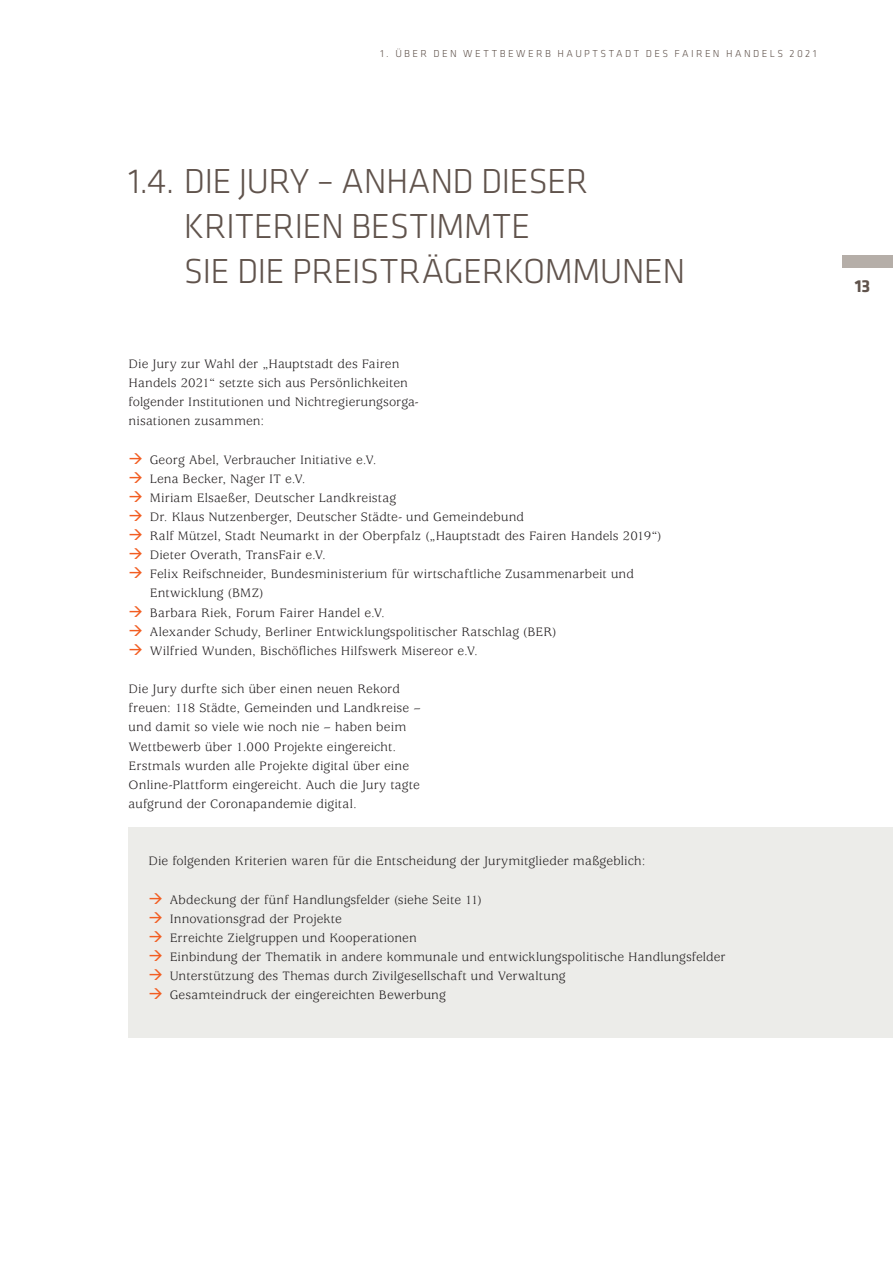
<style>
.page{position:relative;width:893px;height:1263px;background:#fff}
.page>*{position:absolute;margin:0;border:0;box-sizing:border-box;transform-origin:0 0}
.t1{font:300 36px "Klavika";letter-spacing:-.02em;color:#60534c}
.t2{font:700 18px "Klavika";color:#60534c}
.t3{font:13.5px/19.2px "Usherwood Std";letter-spacing:.01em;color:#231f20}
.t4{font:300 10.5px "Klavika";letter-spacing:.23em;color:#60534c}
.s1{color:#f25d21}
</style>
<div class="page">
<div style="left:842px;top:255px;width:51px;height:13px;background:#b5aea8"></div>
<div style="left:129px;top:827px;width:764px;height:210px;background:#ecece9"></div>
<p class="t4" style="left:381px;top:48px;width:437px">1. ÜBER DEN WETTBEWERB HAUPTSTADT DES FAIREN HANDELS 2021</p>
<p class="t1" style="left:129px;top:161px;width:461px">1.4. DIE JURY – ANHAND DIESER</p>
<p class="t1" style="left:184px;top:206px;width:348px">KRITERIEN BESTIMMTE</p>
<h1 class="t1" style="left:184px;top:251px;width:503px">SIE DIE PREISTRÄGERKOMMUNEN</h1>
<p class="t3" style="left:129px;top:354px;width:292px">Die Jury zur Wahl der „Hauptstadt des Fairen Handels 2021“ setzte sich aus Persönlichkeiten folgender Institutionen und Nichtregierungsorga&shy;nisationen zusammen:</p>
<p class="t3" style="left:129px;top:450px;width:249px"><span class="s1">→</span> Georg Abel, Verbraucher Initiative e.V.</p>
<p class="t3" style="left:129px;top:469px;width:179px"><span class="s1">→</span> Lena Becker, Nager IT e.V.</p>
<p class="t3" style="left:129px;top:488px;width:269px"><span class="s1">→</span> Miriam Elsaeßer, Deutscher Landkreistag</p>
<p class="t3" style="left:129px;top:508px;width:397px"><span class="s1">→</span> Dr. Klaus Nutzenberger, Deutscher Städte- und Gemeindebund</p>
<p class="t3" style="left:129px;top:527px;width:534px"><span class="s1">→</span> Ralf Mützel, Stadt Neumarkt in der Oberpfalz („Hauptstadt des Fairen Handels 2019“)</p>
<p class="t3" style="left:129px;top:546px;width:199px"><span class="s1">→</span> Dieter Overath, TransFair e.V.</p>
<p class="t3" style="left:129px;top:565px;width:507px"><span class="s1">→</span> Felix Reifschneider, Bundesministerium für wirtschaftliche Zusammenarbeit und</p>
<p class="t3" style="left:150px;top:584px;width:115px">Entwicklung (BMZ)</p>
<p class="t3" style="left:129px;top:603px;width:258px"><span class="s1">→</span> Barbara Riek, Forum Fairer Handel e.V.</p>
<p class="t3" style="left:129px;top:622px;width:429px"><span class="s1">→</span> Alexander Schudy, Berliner Entwicklungspolitischer Ratschlag (BER)</p>
<p class="t3" style="left:129px;top:641px;width:351px"><span class="s1">→</span> Wilfried Wunden, Bischöfiches Hilfswerk Misereor e.V.</p>
<p class="t3" style="left:129px;top:680px;width:294px">Die Jury durfte sich über einen neuen Rekord freuen: 118 Städte, Gemeinden und Landkreise – und damit so viele wie noch nie – haben beim Wettbewerb über 1.000 Projekte eingereicht.<br>Erstmals wurden alle Projekte digital über eine Online-Plattform eingereicht. Auch die Jury tagte aufgrund der Coronapandemie digital.</p>
<p class="t3" style="left:148px;top:852px;width:498px">Die folgenden Kriterien waren für die Entscheidung der Jurymitglieder maßgeblich:</p>
<p class="t3" style="left:148px;top:890px;width:335px"><span class="s1">→</span> Abdeckung der fünf Handlungsfelder (siehe Seite 11)</p>
<p class="t3" style="left:148px;top:909px;width:195px"><span class="s1">→</span> Innovationsgrad der Projekte</p>
<p class="t3" style="left:148px;top:929px;width:270px"><span class="s1">→</span> Erreichte Zielgruppen und Kooperationen</p>
<p class="t3" style="left:148px;top:948px;width:579px"><span class="s1">→</span> Einbindung der Thematik in andere kommunale und entwicklungspolitische Handlungsfelder</p>
<p class="t3" style="left:148px;top:967px;width:419px"><span class="s1">→</span> Unterstützung des Themas durch Zivilgesellschaft und Verwaltung</p>
<p class="t3" style="left:148px;top:986px;width:299px"><span class="s1">→</span> Gesamteindruck der eingereichten Bewerbung</p>
<h2 class="t2" style="left:855px;top:276px;width:17px">13</h2>
</div>
